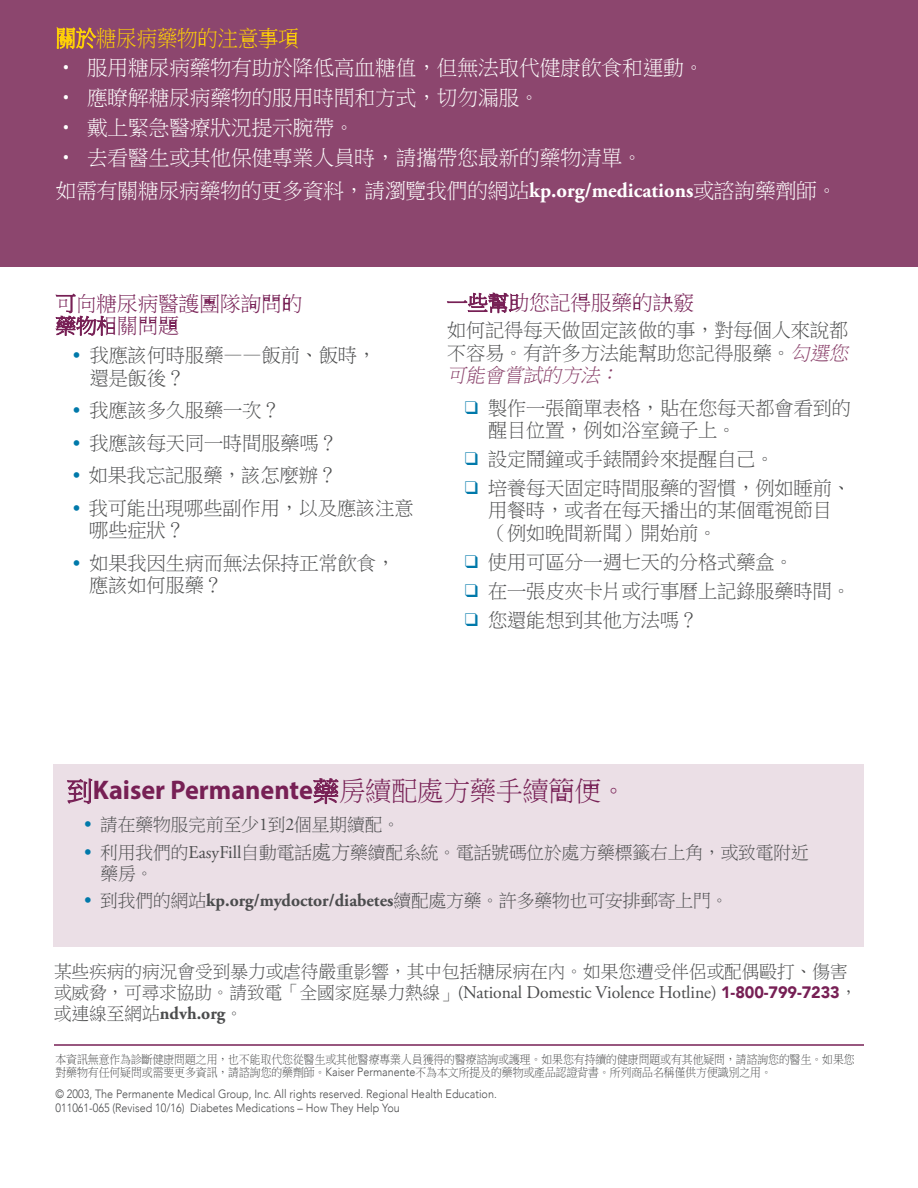
<style>
.page{position:relative;width:918px;height:1188px;background:#fff}
.page>*{position:absolute;margin:0;border:0;box-sizing:border-box;transform-origin:0 0}
.t1{font:700 27px "Myriad Pro";color:#772055}
.t2{font:22.5px "P Ming Li U";color:#fed006;scale:.9 1}
.t3{font:21px "P Ming Li U";color:#fff}
.t4{font:21px/22.5px "P Ming Li U";color:#772055}
.t5{font:19.5px/22.5px "P Ming Li U";color:#4b4c4d}
.t6{font:18px/21px "P Ming Li U";color:#4b4c4d}
.t7{font:12px/13.5px "P Ming Li U";color:#4b4c4d;scale:.9 1}
.t8{font:300 12px/13.5px "Avenir";color:#4b4c4d;scale:.9 1}
.s1{font-family:"Adobe Garamond Pro";font-weight:700}
.s2{font-family:"Adobe Garamond Pro";font-weight:700;font-size:18px;color:#0079aa}
.s3{font-style:italic;color:#873d67}
.s4{color:#0079aa}
.s5{font-family:"P Ming Li U";font-weight:400}
.s6{font-family:"Adobe Garamond Pro";font-weight:700;color:#0079aa}
.s7{font-family:"Adobe Garamond Pro"}
.s8{font-size:19.5px}
.s9{font-family:"Avenir";font-weight:900;font-size:16.5px;color:#772055}
.s10{font-family:"Avenir";font-weight:300}
</style>
<div class="page">
<div style="left:53px;top:764px;width:810px;height:183px;background:#ebdfe6"></div>
<hr style="left:54px;top:1044px;width:810px;height:2px;background:#772055">
<div style="left:0;top:0;width:918px;height:267px;background:#8c466e"></div>
<svg style="left:56px;top:27px;width:41px;height:22px"></svg>
<div style="left:199px;top:38px;width:6px;height:7px;border:1px solid #fed006"></div>
<svg style="left:243px;top:39px;width:10px;height:2px"></svg>
<svg style="left:263px;top:33px;width:12px;height:8px"></svg>
<svg style="left:288px;top:33px;width:8px;height:10px"></svg>
<svg style="left:205px;top:299px;width:9px;height:4px"></svg>
<svg style="left:251px;top:304px;width:4px;height:4px"></svg>
<svg style="left:264px;top:298px;width:26px;height:12px"></svg>
<svg style="left:55px;top:293px;width:60px;height:43px"></svg>
<svg style="left:140px;top:320px;width:36px;height:9px"></svg>
<svg style="left:447px;top:292px;width:73px;height:22px"></svg>
<svg style="left:580px;top:297px;width:7px;height:3px"></svg>
<svg style="left:634px;top:303px;width:6px;height:6px"></svg>
<svg style="left:666px;top:298px;width:3px;height:5px"></svg>
<svg style="left:313px;top:778px;width:26px;height:27px"></svg>
<svg style="left:552px;top:789px;width:19px;height:12px"></svg>
<svg style="left:585px;top:785px;width:12px;height:4px"></svg>
<svg style="left:67px;top:778px;width:26px;height:26px"></svg>
<h2 class="t2" style="left:56px;top:27px;width:271px">關於糖尿病藥物的注意事項</h2>
<p class="t3" style="left:56px;top:57px;width:650px">• 服用糖尿病藥物有助於降低高血糖值，但無法取代健康飲食和運動。</p>
<p class="t3" style="left:56px;top:87px;width:486px">• 應瞭解糖尿病藥物的服用時間和方式，切勿漏服。</p>
<p class="t3" style="left:56px;top:117px;width:300px">• 戴上緊急醫療狀況提示腕帶。</p>
<p class="t3" style="left:56px;top:147px;width:588px">• 去看醫生或其他保健專業人員時，請攜帶您最新的藥物清單。</p>
<p class="t3" style="left:56px;top:180px;width:783px">如需有關糖尿病藥物的更多資料，請瀏覽我們的網站<span class="s1">kp.org/medications</span>或諮詢藥劑師。</p>
<h2 class="t4" style="left:56px;top:292px;width:248px">可向糖尿病醫護團隊詢問的藥物相關問題</h2>
<p class="t5" style="left:90px;top:344px;width:288px;text-indent:-17px"><span class="s2">•</span> 我應該何時服藥——飯前、飯時，還是飯後？</p>
<p class="t5" style="left:73px;top:399px;width:209px"><span class="s2">•</span> 我應該多久服藥一次？</p>
<p class="t5" style="left:73px;top:432px;width:266px"><span class="s2">•</span> 我應該每天同一時間服藥嗎？</p>
<p class="t5" style="left:73px;top:464px;width:265px"><span class="s2">•</span> 如果我忘記服藥，該怎麼辦？</p>
<p class="t5" style="left:89px;top:497px;width:326px;text-indent:-16px"><span class="s2">•</span> 我可能出現哪些副作用，以及應該注意哪些症狀？</p>
<p class="t5" style="left:89px;top:552px;width:307px;text-indent:-16px"><span class="s2">•</span> 如果我因生病而無法保持正常飲食，應該如何服藥？</p>
<h2 class="t4" style="left:447px;top:292px;width:248px">一些幫助您記得服藥的訣竅</h2>
<p class="t5" style="left:447px;top:319px;width:406px">如何記得每天做固定該做的事，對每個人來說都不容易。有許多方法能幫助您記得服藥。<span class="s3">勾選您可能會嘗試的方法：</span></p>
<p class="t5" style="left:488px;top:396px;width:365px;text-indent:-23px"><span class="s4">❑</span> 製作一張簡單表格，貼在您每天都會看到的醒目位置，例如浴室鏡子上。</p>
<p class="t5" style="left:465px;top:448px;width:311px"><span class="s4">❑</span> 設定鬧鐘或手錶鬧鈴來提醒自己。</p>
<p class="t5" style="left:488px;top:477px;width:365px;text-indent:-23px"><span class="s4">❑</span> 培養每天固定時間服藥的習慣，例如睡前、用餐時，或者在每天播出的某個電視節目（例如晚間新聞）開始前。</p>
<p class="t5" style="left:465px;top:551px;width:331px"><span class="s4">❑</span> 使用可區分一週七天的分格式藥盒。</p>
<p class="t5" style="left:465px;top:580px;width:388px"><span class="s4">❑</span> 在一張皮夾卡片或行事曆上記錄服藥時間。</p>
<p class="t5" style="left:465px;top:609px;width:235px"><span class="s4">❑</span> 您還能想到其他方法嗎？</p>
<h2 class="t1" style="left:67px;top:773px;width:562px"><span class="s5">到</span>Kaiser Permanente<span class="s5">藥房續配處方藥手續簡便。</span></h2>
<p class="t6" style="left:84px;top:815px;width:317px"><span class="s6">•</span> 請在藥物服完前至少<span class="s7">1</span>到<span class="s7">2</span>個星期續配。</p>
<p class="t6" style="left:101px;top:842px;width:710px;text-indent:-16px"><span class="s6">•</span> 利用我們的<span class="s7">EasyFill</span>自動電話<span class="s8">處方</span>藥續配系統。電話號碼位於處方藥標籤右上角，或致電附近藥房。</p>
<p class="t6" style="left:85px;top:890px;width:646px"><span class="s6">•</span> 到我們的網站<span class="s1">kp.org/mydoctor/diabetes</span>續配處方藥。許多藥物也可安排郵寄上門。</p>
<p class="t6" style="left:54px;top:961px;width:805px">某些疾病的病況會受到暴力或虐待嚴重影響，其中包括糖尿病在內。如果您遭受伴侶或配偶毆打、傷害或威脅，可尋求協助。請致電「全國家庭暴力熱線」<span class="s7">(National Domestic Violence Hotline)</span> <span class="s9">1-800-799-7233</span>，或連線至網站<span class="s1">ndvh.org</span>。</p>
<p class="t7" style="left:56px;top:1052px;width:889px">本資訊無意作為診斷健康問題之用，也不能取代您從醫生或其他醫療專業人員獲得的醫療諮詢或護理。如果您有持續的健康問題或有其他疑問，請諮詢您的醫生。如果您對藥物有任何疑問或需要更多資訊，請諮詢您的藥劑師。<span class="s10">Kaiser Permanente</span>不為本文所提及的藥物或產品認證背書。所列商品名稱僅供方便識別之用。</p>
<p class="t8" style="left:56px;top:1087px;width:492px">© 2003, The Permanente Medical Group, Inc. All rights reserved. Regional Health Education.<br>011061-065 (Revised 10/16) Diabetes Medications – How They Help You</p>
</div>
